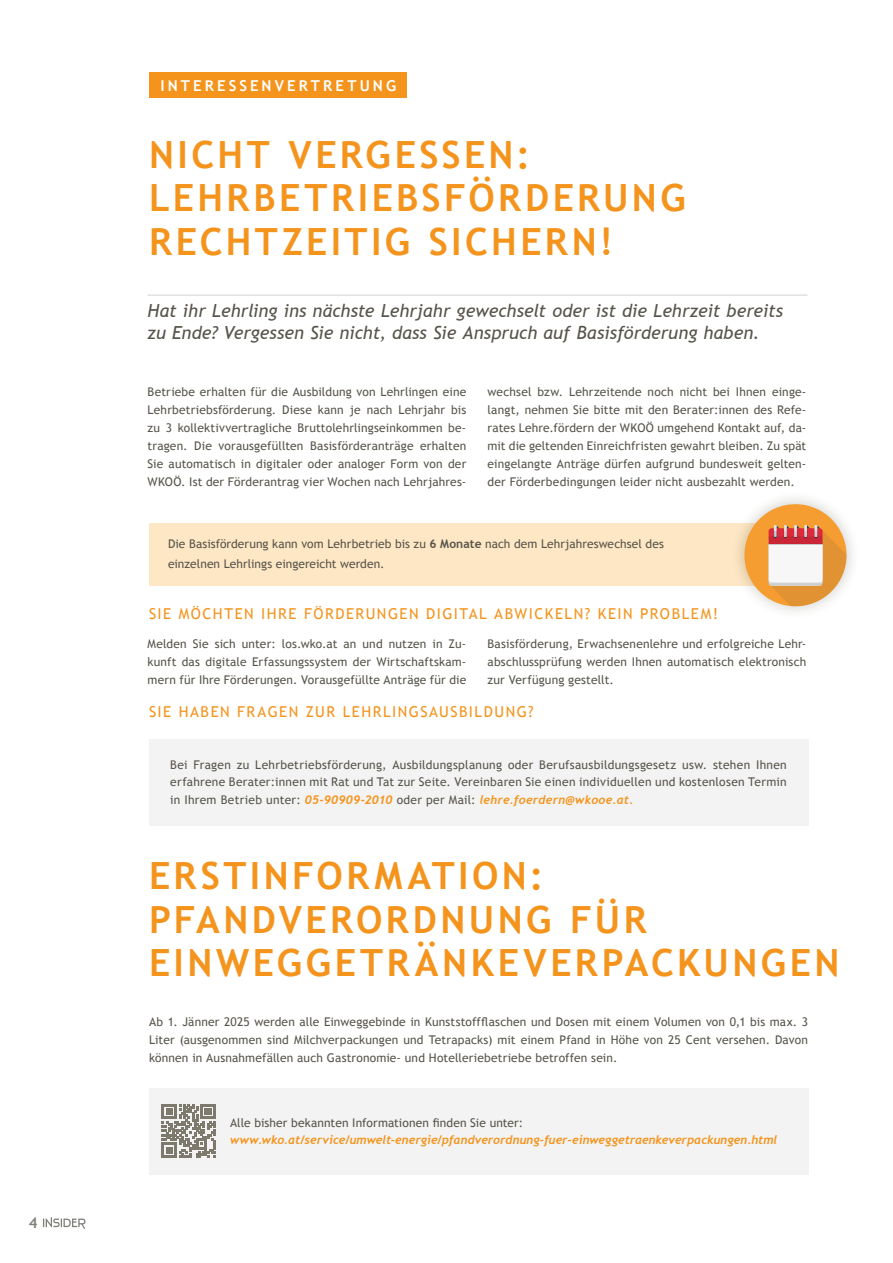
<style>
.page{position:relative;width:893px;height:1263px;background:#fff}
.page>*{position:absolute;margin:0;border:0;box-sizing:border-box;transform-origin:0 0}
.t1{font:700 37.5px/43.5px "Trebuchet MS";letter-spacing:.09em;color:#f4941d}
.t2{font:italic 18px/22.5px "Trebuchet MS";color:#57544b}
.t3{font:15px "Trebuchet MS";letter-spacing:.1em;color:#f4941d}
.t4{font:700 15px "Trebuchet MS";letter-spacing:.205em;color:#fff}
.t5{font:700 15px "Trebuchet MS";color:#81807a}
.t6{font:12px/18px "Trebuchet MS";letter-spacing:.01em;color:#57544b;text-align:justify}
.t7{font:italic 700 12px "Trebuchet";letter-spacing:.005em;color:#f4941d}
.s1{font-weight:700}
.s2{font-family:"Trebuchet MS";font-weight:400;font-style:normal;color:#57544b}
</style>
<div class="page">
<div style="left:149px;top:1088px;width:659px;height:86px;background:#f3f3f3"></div>
<svg style="left:162px;top:1104px;width:54px;height:54px"></svg>
<div style="left:149px;top:72px;width:257px;height:26px;background:#f4941d"></div>
<hr style="left:148px;top:295px;width:659px;height:1px;background:#d1d1cf">
<div style="left:149px;top:739px;width:659px;height:86px;background:#f3f3f3"></div>
<div style="left:149px;top:523px;width:657px;height:62px;background:#fee7c4"></div>
<div style="left:731px;top:490px;width:129px;height:130px;background:#2f2912;opacity:.25"></div>
<div style="left:744px;top:504px;width:102px;height:102px;background:#f59d30;border-radius:50%"></div>
<svg style="left:769px;top:525px;width:77px;height:81px"></svg>
<svg style="left:43px;top:1217px;width:42px;height:12px"></svg>
<p class="t5" style="left:29px;top:1213px;width:10px">4</p>
<p class="t4" style="left:161px;top:76px;width:237px">INTERESSENVERTRETUNG</p>
<h1 class="t1" style="left:149px;top:133px;width:538px">NICHT VERGESSEN:<br>LEHRBETRIEBSFÖRDERUNG<br>RECHTZEITIG SICHERN!</h1>
<h2 class="t2" style="left:148px;top:299px;width:637px">Hat ihr Lehrling ins nächste Lehrjahr gewechselt oder ist die Lehrzeit bereits zu Ende? Vergessen Sie nicht, dass Sie Anspruch auf Basisförderung haben.</h2>
<p class="t6" style="left:148px;top:383px;width:320px">Betriebe erhalten für die Ausbildung von Lehrlingen eine Lehrbetriebsförderung. Diese kann je nach Lehrjahr bis zu 3 kollektivvertragliche Bruttolehrlingseinkommen be&shy;tragen. Die vorausgefüllten Basisförderanträge erhalten Sie automatisch in digitaler oder analoger Form von der WKOÖ. Ist der Förderantrag vier Wochen nach Lehrjahres-</p>
<p class="t6" style="left:488px;top:383px;width:320px">wechsel bzw. Lehrzeitende noch nicht bei Ihnen einge&shy;langt, nehmen Sie bitte mit den Berater:innen des Refe&shy;rates Lehre.fördern der WKOÖ umgehend Kontakt auf, da&shy;mit die geltenden Einreichfristen gewahrt bleiben. Zu spät eingelangte Anträge dürfen aufgrund bundesweit gelten&shy;der Förderbedingungen leider nicht ausbezahlt werden.</p>
<p class="t6" style="left:168px;top:534px;width:497px;line-height:19.5px">Die Basisförderung kann vom Lehrbetrieb bis zu <span class="s1">6 Monate</span> nach dem Lehrjahreswechsel des einzelnen Lehrlings eingereicht werden.</p>
<p class="t3" style="left:149px;top:605px;width:571px">SIE MÖCHTEN IHRE FÖRDERUNGEN DIGITAL ABWICKELN? KEIN PROBLEM!</p>
<p class="t6" style="left:148px;top:635px;width:320px">Melden Sie sich unter: los.wko.at an und nutzen in Zu&shy;kunft das digitale Erfassungssystem der Wirtschaftskam&shy;mern für Ihre Förderungen. Vorausgefüllte Anträge für die</p>
<p class="t6" style="left:488px;top:635px;width:320px">Basisförderung, Erwachsenenlehre und erfolgreiche Lehr&shy;abschlussprüfung werden Ihnen automatisch elektronisch zur Verfügung gestellt.</p>
<p class="t3" style="left:149px;top:703px;width:386px">SIE HABEN FRAGEN ZUR LEHRLINGSAUSBILDUNG?</p>
<p class="t6" style="left:170px;top:756px;width:618px;line-height:17.2px">Bei Fragen zu Lehrbetriebsförderung, Ausbildungsplanung oder Berufsausbildungsgesetz usw. stehen Ihnen erfahrene Berater:innen mit Rat und Tat zur Seite. Vereinbaren Sie einen individuellen und kostenlosen Termin</p>
<p class="t7" style="left:170px;top:792px;width:465px"><span class="s2">in Ihrem Betrieb unter:</span> 05-90909-2010 <span class="s2">oder per Mail:</span> lehre.foerdern@wkooe.at.</p>
<h1 class="t1" style="left:149px;top:854px;width:692px">ERSTINFORMATION:<br>PFANDVERORDNUNG FÜR<br>EINWEGGETRÄNKEVERPACKUNGEN</h1>
<p class="t6" style="left:149px;top:1013px;width:660px">Ab 1. Jänner 2025 werden alle Einweggebinde in Kunststoffflaschen und Dosen mit einem Volumen von 0,1 bis max. 3<br>Liter (ausgenommen sind Milchverpackungen und Tetrapacks) mit einem Pfand in Höhe von 25 Cent versehen. Davon können in Ausnahmefällen auch Gastronomie- und Hotelleriebetriebe betroffen sein.</p>
<p class="t6" style="left:230px;top:1114px;width:295px">Alle bisher bekannten Informationen finden Sie unter:</p>
<p class="t7" style="left:230px;top:1133px;width:549px">www.wko.at/service/umwelt-energie/pfandverordnung-fuer-einweggetraenkeverpackungen.html</p>
</div>
